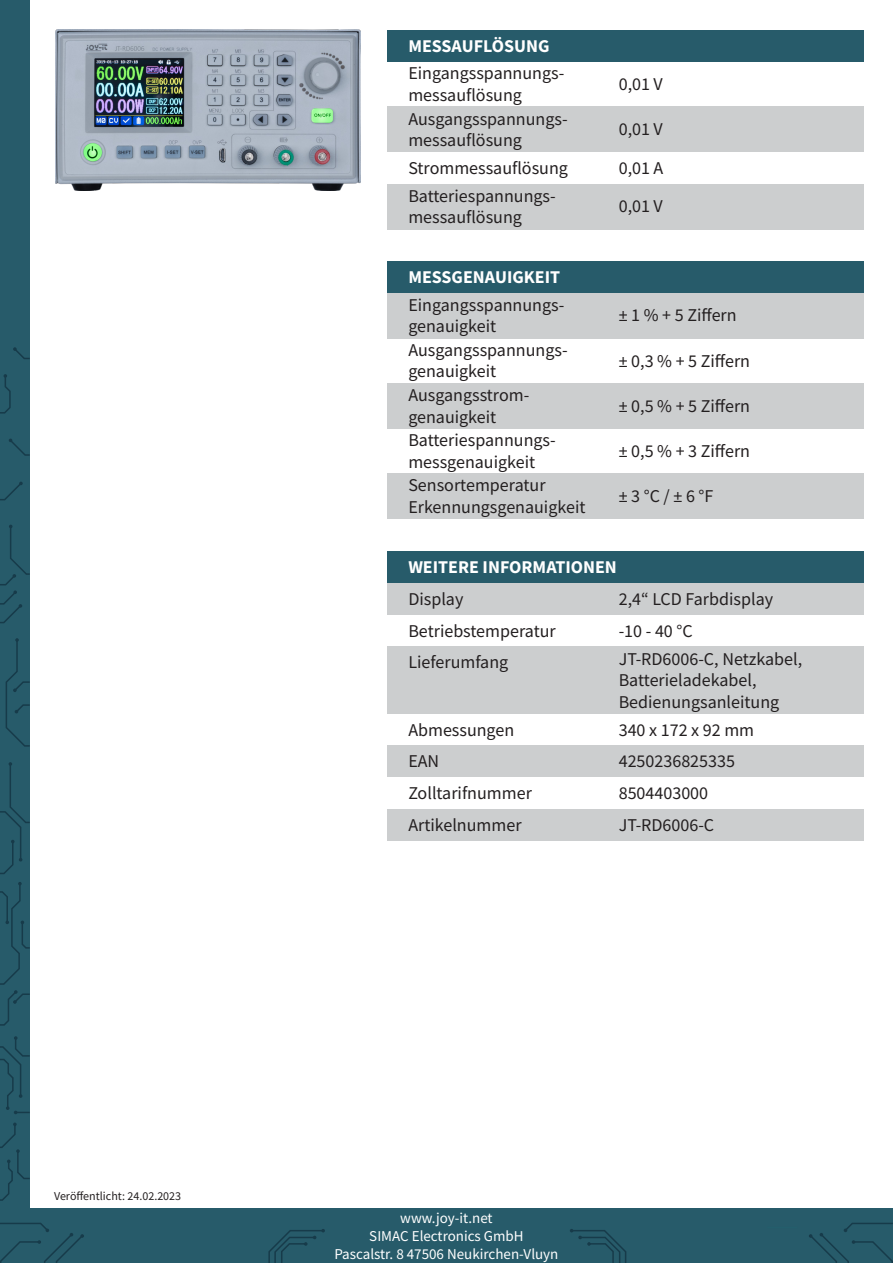
<style>
.page{position:relative;width:893px;height:1263px;background:#fff}
.page>*{position:absolute;margin:0;border:0;box-sizing:border-box;transform-origin:0 0}
.t1{font:18px/21.6px "Source Sans Pro";color:#231f20}
.t2{font:700 18px "Source Sans Pro";color:#fff}
.t3{font:15px "Source Sans Pro";color:#fff}
.t4{font:12px "Source Sans Pro";color:#231f20}
</style>
<div class="page">
<div style="left:0;top:0;width:30px;height:1263px;background:#275b6a"></div>
<div style="left:387px;top:30px;width:476px;height:32px;background:#275b6a"></div>
<svg style="left:0;top:1122px;width:30px;height:79px"></svg>
<svg style="left:0;top:1036px;width:30px;height:78px"></svg>
<svg style="left:0;top:882px;width:30px;height:144px"></svg>
<svg style="left:0;top:762px;width:30px;height:112px"></svg>
<svg style="left:5px;top:638px;width:25px;height:109px"></svg>
<svg style="left:0;top:525px;width:30px;height:99px"></svg>
<svg style="left:0;top:482px;width:23px;height:19px"></svg>
<svg style="left:9px;top:438px;width:21px;height:18px"></svg>
<svg style="left:0;top:374px;width:11px;height:40px"></svg>
<svg style="left:13px;top:347px;width:17px;height:12px"></svg>
<div style="left:0;top:1209px;width:893px;height:54px;background:#275b6a"></div>
<svg style="left:268px;top:1229px;width:57px;height:34px"></svg>
<svg style="left:570px;top:1229px;width:57px;height:34px"></svg>
<svg style="left:0;top:1223px;width:84px;height:40px"></svg>
<svg style="left:809px;top:1223px;width:84px;height:40px"></svg>
<div style="left:387px;top:107px;width:476px;height:45px;background:#cccecf"></div>
<div style="left:387px;top:184px;width:476px;height:45px;background:#cccecf"></div>
<div style="left:387px;top:583px;width:476px;height:32px;background:#cccecf"></div>
<div style="left:387px;top:646px;width:476px;height:68px;background:#cccecf"></div>
<div style="left:387px;top:745px;width:476px;height:32px;background:#cccecf"></div>
<div style="left:387px;top:809px;width:476px;height:32px;background:#cccecf"></div>
<div style="left:387px;top:293px;width:476px;height:45px;background:#cccecf"></div>
<div style="left:387px;top:383px;width:476px;height:45px;background:#cccecf"></div>
<div style="left:387px;top:474px;width:476px;height:45px;background:#cccecf"></div>
<div style="left:387px;top:261px;width:476px;height:32px;background:#275b6a"></div>
<div style="left:387px;top:551px;width:476px;height:32px;background:#275b6a"></div>
<img style="left:55px;top:30px;width:305px;height:161px">
<p class="t4" style="left:54px;top:1188px;width:129px">Veröffentlicht: 24.02.2023</p>
<p class="t2" style="left:408px;top:33px;width:143px">MESSAUFLÖSUNG</p>
<p class="t1" style="left:408px;top:62px;width:158px">Eingangsspannungs&shy;messauflösung</p>
<p class="t1" style="left:408px;top:108px;width:161px">Ausgangsspannungs&shy;messauflösung</p>
<p class="t1" style="left:408px;top:185px;width:149px">Batteriespannungs&shy;messauflösung</p>
<p class="t1" style="left:408px;top:157px;width:161px">Strommessauflösung</p>
<p class="t2" style="left:408px;top:265px;width:153px">MESSGENAUIGKEIT</p>
<p class="t1" style="left:408px;top:294px;width:158px">Eingangsspannungs&shy;genauigkeit</p>
<p class="t1" style="left:408px;top:339px;width:161px">Ausgangsspannungs&shy;genauigkeit</p>
<p class="t1" style="left:408px;top:384px;width:122px">Ausgangsstrom&shy;genauigkeit</p>
<p class="t1" style="left:408px;top:429px;width:149px">Batteriespannungs&shy;messgenauigkeit</p>
<p class="t1" style="left:408px;top:474px;width:179px">Sensortemperatur<br>Erkennungsgenauigkeit</p>
<p class="t1" style="left:619px;top:73px;width:46px">0,01 V</p>
<p class="t1" style="left:619px;top:118px;width:46px">0,01 V</p>
<p class="t1" style="left:619px;top:157px;width:46px">0,01 A</p>
<p class="t1" style="left:619px;top:196px;width:46px">0,01 V</p>
<p class="t1" style="left:619px;top:305px;width:119px">± 1 % + 5 Ziffern</p>
<p class="t1" style="left:619px;top:350px;width:133px">± 0,3 % + 5 Ziffern</p>
<p class="t1" style="left:619px;top:395px;width:133px">± 0,5 % + 5 Ziffern</p>
<p class="t1" style="left:619px;top:440px;width:133px">± 0,5 % + 3 Ziffern</p>
<p class="t1" style="left:619px;top:485px;width:96px">± 3 °C / ± 6 °F</p>
<p class="t2" style="left:408px;top:554px;width:210px">WEITERE INFORMATIONEN</p>
<p class="t1" style="left:408px;top:588px;width:57px">Display</p>
<p class="t1" style="left:619px;top:588px;width:156px">2,4“ LCD Farbdisplay</p>
<p class="t1" style="left:408px;top:620px;width:149px">Betriebstemperatur</p>
<p class="t1" style="left:619px;top:620px;width:76px">-10 - 40 °C</p>
<p class="t1" style="left:408px;top:651px;width:101px">Lieferumfang</p>
<p class="t1" style="left:619px;top:648px;width:185px">JT-RD6006-C, Netzkabel,<br>Batterieladekabel,<br>Bedienungsanleitung</p>
<p class="t1" style="left:408px;top:719px;width:107px">Abmessungen</p>
<p class="t1" style="left:619px;top:719px;width:137px">340 x 172 x 92 mm</p>
<p class="t1" style="left:408px;top:750px;width:32px">EAN</p>
<p class="t1" style="left:408px;top:782px;width:125px">Zolltarifnummer</p>
<p class="t1" style="left:408px;top:814px;width:115px">Artikelnummer</p>
<p class="t1" style="left:619px;top:750px;width:118px">4250236825335</p>
<p class="t1" style="left:619px;top:782px;width:91px">8504403000</p>
<p class="t1" style="left:619px;top:814px;width:97px">JT-RD6006-C</p>
<p class="t3" style="left:400px;top:1208px;width:94px">www.joy-it.net</p>
<p class="t3" style="left:369px;top:1226px;width:156px">SIMAC Electronics GmbH</p>
<p class="t3" style="left:334px;top:1244px;width:226px">Pascalstr. 8 47506 Neukirchen-Vluyn</p>
</div>
